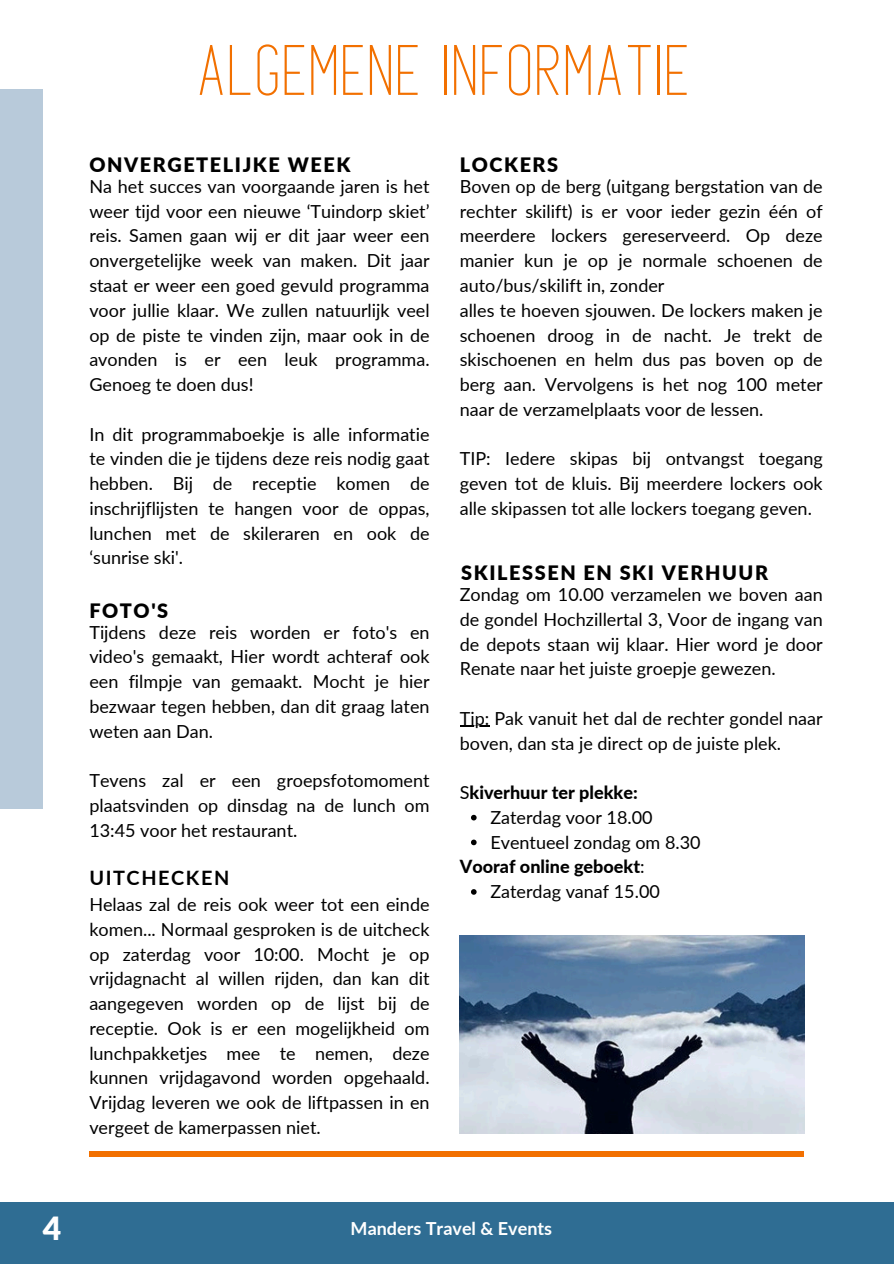
<style>
.page{position:relative;width:894px;height:1264px;background:#fff}
.page>*{position:absolute;margin:0;border:0;box-sizing:border-box;transform-origin:0 0}
.t1{font:700 57px "Athens";letter-spacing:.05em;color:#f27000}
.t2{font:900 31.95px "Lato";color:#fff}
.t3{font:900 19.8px "Lato";letter-spacing:.08em;color:#000}
.t4{font:700 19.8px "Lato";letter-spacing:.08em;color:#000}
.t5{font:18px/24.8px "Lato";color:#000;text-align:justify}
.t6{font:800 18px "Lato";color:#000}
.t7{font:700 18px "Lato";color:#fff}
.s1{font-weight:400}
</style>
<div class="page">
<hr style="left:89px;top:1151px;width:715px;height:4px;background:#f27000">
<div style="left:0;top:89px;width:43px;height:719px;background:#b8cada"></div>
<div style="left:0;top:1201px;width:893px;height:62px;background:#2f6d93"></div>
<img style="left:459px;top:935px;width:345px;height:198px">
<hr style="left:459px;top:726px;width:30px;height:1px;background:#000">
<svg style="left:471px;top:814px;width:5px;height:6px"></svg>
<svg style="left:471px;top:839px;width:5px;height:6px"></svg>
<svg style="left:471px;top:889px;width:5px;height:5px"></svg>
<p class="t1" style="left:200px;top:29px;width:492px">ALGEMENE INFORMATIE</p>
<p class="t3" style="left:89px;top:152px;width:262px">ONVERGETELIJKE WEEK</p>
<p class="t3" style="left:459px;top:152px;width:100px">LOCKERS</p>
<h1 class="t5" style="left:89px;top:174px;width:341px">Na het succes van voorgaande jaren is het weer tijd voor een nieuwe ‘Tuindorp skiet’ reis. Samen gaan wij er dit jaar weer een onvergetelijke week van maken. Dit jaar staat er weer een goed gevuld programma voor jullie klaar. We zullen natuurlijk veel op de piste te vinden zijn, maar ook in de avonden is er een leuk programma.<br>Genoeg te doen dus!</h1>
<h2 class="t5" style="left:89px;top:421px;width:341px">In dit programmaboekje is alle informatie te vinden die je tijdens deze reis nodig gaat hebben. Bij de receptie komen de inschrijflijsten te hangen voor de oppas, lunchen met de skileraren en ook de ‘sunrise ski'.</h2>
<p class="t3" style="left:89px;top:598px;width:80px">FOTO'S</p>
<h2 class="t5" style="left:89px;top:619px;width:341px">Tijdens deze reis worden er foto's en video's gemaakt, Hier wordt achteraf ook een filmpje van gemaakt. Mocht je hier bezwaar tegen hebben, dan dit graag laten weten aan Dan.</h2>
<p class="t5" style="left:89px;top:768px;width:341px">Tevens zal er een groepsfotomoment plaatsvinden op dinsdag na de lunch om 13:45 voor het restaurant.</p>
<h3 class="t4" style="left:89px;top:865px;width:141px">UITCHECKEN</h3>
<p class="t5" style="left:89px;top:891px;width:341px">Helaas zal de reis ook weer tot een einde komen... Normaal gesproken is de uitcheck op zaterdag voor 10:00. Mocht je op vrijdagnacht al willen rijden, dan kan dit aangegeven worden op de lijst bij de receptie. Ook is er een mogelijkheid om lunchpakketjes mee te nemen, deze kunnen vrijdagavond worden opgehaald.<br>Vrijdag leveren we ook de liftpassen in en vergeet de kamerpassen niet.</p>
<p class="t5" style="left:459px;top:174px;width:364px">Boven op de berg (uitgang bergstation van de rechter skilift) is er voor ieder gezin één of meerdere lockers gereserveerd. Op deze manier kun je op je normale schoenen de auto/bus/skilift in, zonder</p>
<h2 class="t5" style="left:459px;top:297px;width:364px">alles te hoeven sjouwen. De lockers maken je schoenen droog in de nacht. Je trekt de skischoenen en helm dus pas boven op de berg aan. Vervolgens is het nog 100 meter naar de verzamelplaats voor de lessen.</h2>
<h2 class="t5" style="left:459px;top:446px;width:364px">TIP: Iedere skipas bij ontvangst toegang geven tot de kluis. Bij meerdere lockers ook alle skipassen tot alle lockers toegang geven.</h2>
<h2 class="t3" style="left:461px;top:560px;width:308px">SKILESSEN EN SKI VERHUUR</h2>
<p class="t5" style="left:459px;top:581px;width:364px">Zondag om 10.00 verzamelen we boven aan de gondel Hochzillertal 3, Voor de ingang van de depots staan wij klaar. Hier word je door Renate naar het juiste groepje gewezen.</p>
<p class="t5" style="left:459px;top:705px;width:364px">Tip: Pak vanuit het dal de rechter gondel naar boven, dan sta je direct op de juiste plek.</p>
<p class="t6" style="left:459px;top:781px;width:179px"><span class="s1">S</span>kiverhuur ter plekke:</p>
<p class="t5" style="left:490px;top:804px;width:164px">Zaterdag voor 18.00</p>
<p class="t5" style="left:490px;top:829px;width:212px">Eventueel zondag om 8.30</p>
<p class="t6" style="left:459px;top:855px;width:186px">Vooraf online geboekt<span class="s1">:</span></p>
<p class="t5" style="left:490px;top:878px;width:171px">Zaterdag vanaf 15.00</p>
<p class="t2" style="left:43px;top:1208px;width:20px">4</p>
<p class="t7" style="left:350px;top:1216px;width:203px">Manders Travel &amp; Events</p>
</div>
